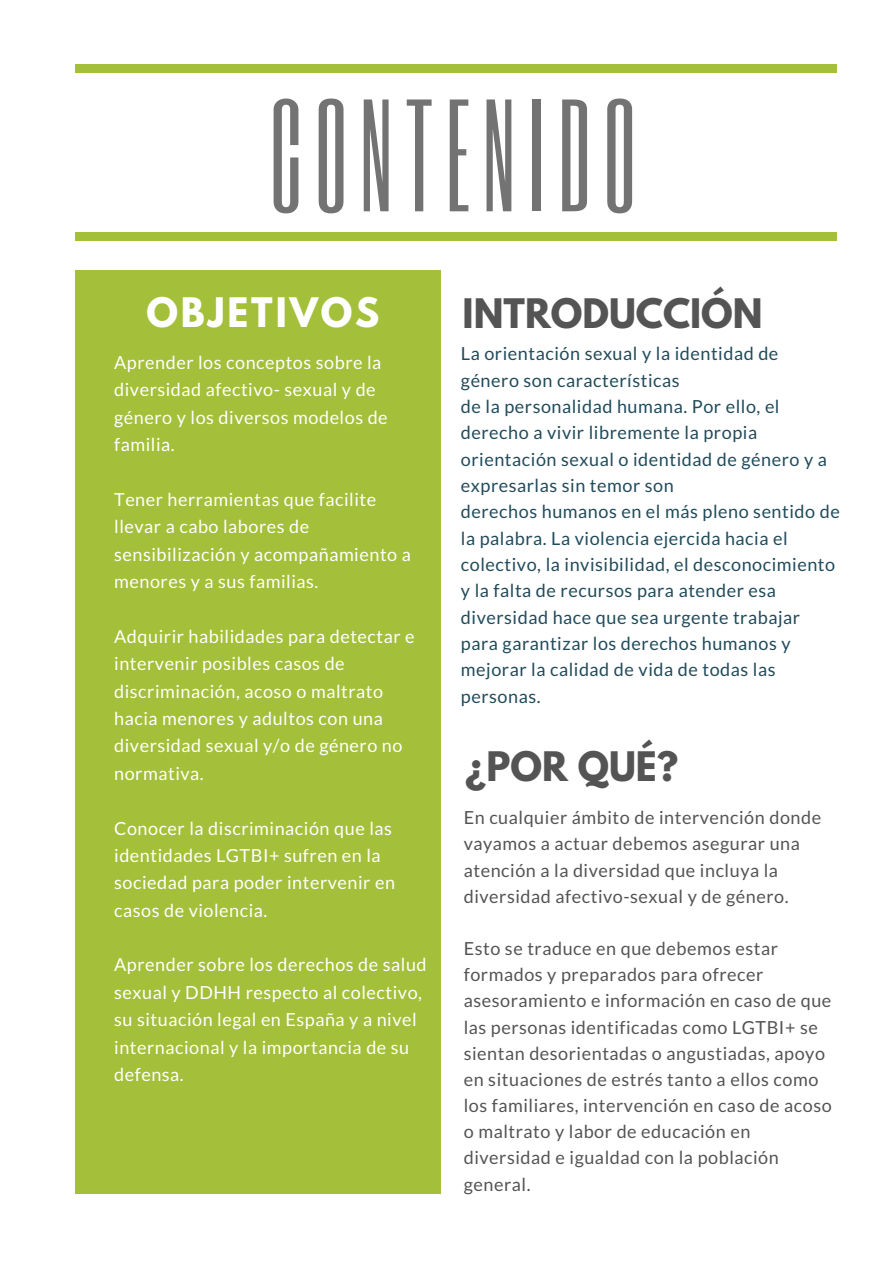
<style>
.page{position:relative;width:894px;height:1264px;background:#fff}
.page>*{position:absolute;margin:0;border:0;box-sizing:border-box;transform-origin:0 0}
.t1{font:132.45px "Six Caps";letter-spacing:.09em;color:#737373}
.t2{font:700 36px "League Spartan";color:#545454}
.t3{font:700 36px "League Spartan";letter-spacing:.08em;color:#fff}
.t4{font:18px/27.5px "Lato";letter-spacing:.03em;color:#fff}
.t5{font:18px/26.1px "Lato";letter-spacing:.03em;color:#545454}
.t6{font:18px/26.2px "Lato";letter-spacing:.03em;color:#214b5b}
</style>
<div class="page">
<div style="left:75px;top:65px;width:761px;height:7px;background:#a4bf39"></div>
<div style="left:75px;top:270px;width:365px;height:923px;background:#a4bf39"></div>
<div style="left:75px;top:233px;width:761px;height:8px;background:#a4bf39"></div>
<h1 class="t1" style="left:269px;top:65px;width:368px">CONTENIDO</h1>
<h2 class="t3" style="left:146px;top:295px;width:235px">OBJETIVOS</h2>
<p class="t4" style="left:114px;top:348px;width:275px">Aprender los conceptos sobre la diversidad afectivo- sexual y de género y los diversos modelos de familia.</p>
<p class="t4" style="left:114px;top:485px;width:298px">Tener herramientas que facilite llevar a cabo labores de sensibilización y acompañamiento a menores y a sus familias.</p>
<p class="t4" style="left:114px;top:622px;width:302px">Adquirir habilidades para detectar e intervenir posibles casos de discriminación, acoso o maltrato hacia menores y adultos con una diversidad sexual y/o de género no normativa.</p>
<p class="t4" style="left:114px;top:813px;width:282px">Conocer la discriminación que las identidades LGTBI+ sufren en la sociedad para poder intervenir en casos de violencia.</p>
<p class="t4" style="left:114px;top:950px;width:314px">Aprender sobre los derechos de salud sexual y DDHH respecto al colectivo, su situación legal en España y a nivel internacional y la importancia de su defensa.</p>
<h2 class="t2" style="left:462px;top:296px;width:301px">INTRODUCCIÓN</h2>
<p class="t6" style="left:461px;top:340px;width:380px">La orientación sexual y la identidad de género son características<br>de la personalidad humana. Por ello, el derecho a vivir libremente la propia orientación sexual o identidad de género y a expresarlas sin temor son<br>derechos humanos en el más pleno sentido de la palabra. La violencia ejercida hacia el colectivo, la invisibilidad, el desconocimiento y la falta de recursos para atender esa diversidad hace que sea urgente trabajar para garantizar los derechos humanos y mejorar la calidad de vida de todas las personas.</p>
<h2 class="t2" style="left:465px;top:749px;width:215px">¿POR QUÉ?</h2>
<p class="t5" style="left:463px;top:804px;width:359px">En cualquier ámbito de intervención donde vayamos a actuar debemos asegurar una atención a la diversidad que incluya la diversidad afectivo-sexual y de género.</p>
<p class="t5" style="left:463px;top:935px;width:369px">Esto se traduce en que debemos estar formados y preparados para ofrecer asesoramiento e información en caso de que las personas identificadas como LGTBI+ se sientan desorientadas o angustiadas, apoyo en situaciones de estrés tanto a ellos como los familiares, intervención en caso de acoso o maltrato y labor de educación en diversidad e igualdad con la población general.</p>
</div>
